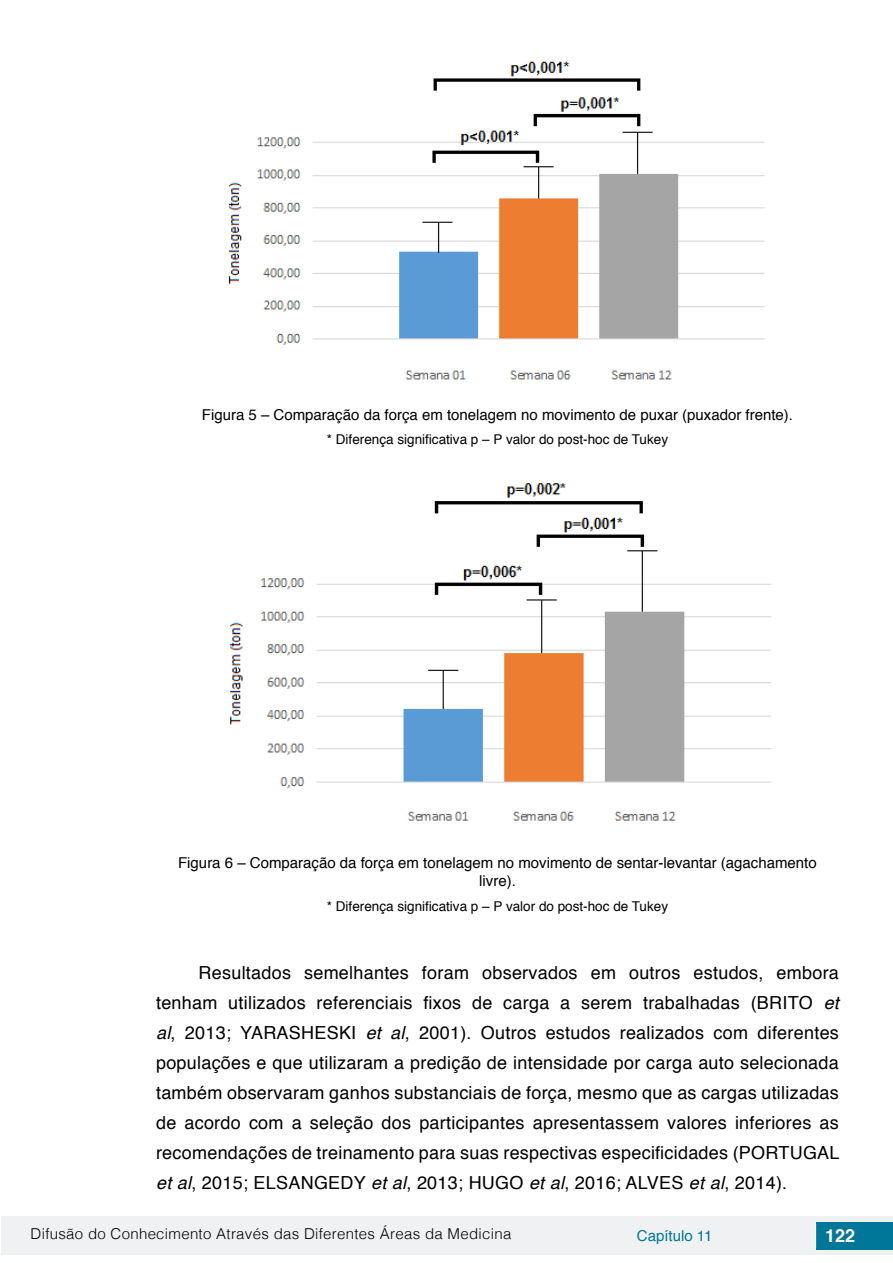
<style>
.page{position:relative;width:893px;height:1263px;background:#fff}
.page>*{position:absolute;margin:0;border:0;box-sizing:border-box;transform-origin:0 0}
.txt{font:18px/30px "Helvetica";letter-spacing:.015em;color:#000;text-align:justify}
.t1{font:700 18px "Helvetica";color:#fff}
.info_tab_gra_imag{font:15px/18px "Helvetica";color:#000;text-align:center}
.t2{font:300 15px "Helvetica";letter-spacing:.02em;color:#000}
.t3{font:15px "Helvetica";color:#007699}
.fonte_tab_gra_imag{font:13.5px "Helvetica";color:#000}
.s1{font-style:italic}
</style>
<div class="page">
<div style="left:1px;top:1216px;width:891px;height:38px;background:#f0f1f2"></div>
<div style="left:816px;top:1222px;width:77px;height:27px;background:#007699"></div>
<svg style="left:815px;top:1224px;width:1px;height:24px"></svg>
<img style="left:228px;top:61px;width:537px;height:319px">
<img style="left:230px;top:483px;width:542px;height:338px">
<p class="info_tab_gra_imag" style="left:202px;top:406px;width:593px">Figura 5 – Comparação da força em tonelagem no movimento de puxar (puxador frente).</p>
<p class="fonte_tab_gra_imag" style="left:327px;top:429px;width:343px">* Diferença significativa p – P valor do post-hoc de Tukey</p>
<p class="info_tab_gra_imag" style="left:178px;top:854px;width:640px">Figura 6 – Comparação da força em tonelagem no movimento de sentar-levantar (agachamento livre).</p>
<p class="fonte_tab_gra_imag" style="left:327px;top:895px;width:343px">* Diferença significativa p – P valor do post-hoc de Tukey</p>
<p class="txt" style="left:156px;top:958px;width:685px;text-indent:43px">Resultados semelhantes foram observados em outros estudos, embora tenham utilizados referenciais fixos de carga a serem trabalhadas (BRITO <span class="s1">et al</span>, 2013; YARASHESKI <span class="s1">et al</span>, 2001). Outros estudos realizados com diferentes populações e que utilizaram a predição de intensidade por carga auto selecionada também observaram ganhos substanciais de força, mesmo que as cargas utilizadas de acordo com a seleção dos participantes apresentassem valores inferiores as recomendações de treinamento para suas respectivas especificidades (PORTUGAL <span class="s1">et al</span>, 2015; ELSANGEDY <span class="s1">et al</span>, 2013; HUGO <span class="s1">et al</span>, 2016; ALVES <span class="s1">et al</span>, 2014).</p>
<p class="t2" style="left:31px;top:1221px;width:482px">Difusão do Conhecimento Através das Diferentes Áreas da Medicina</p>
<p class="t3" style="left:637px;top:1224px;width:77px">Capítulo 11</p>
<p class="t1" style="left:825px;top:1221px;width:32px">122</p>
</div>
